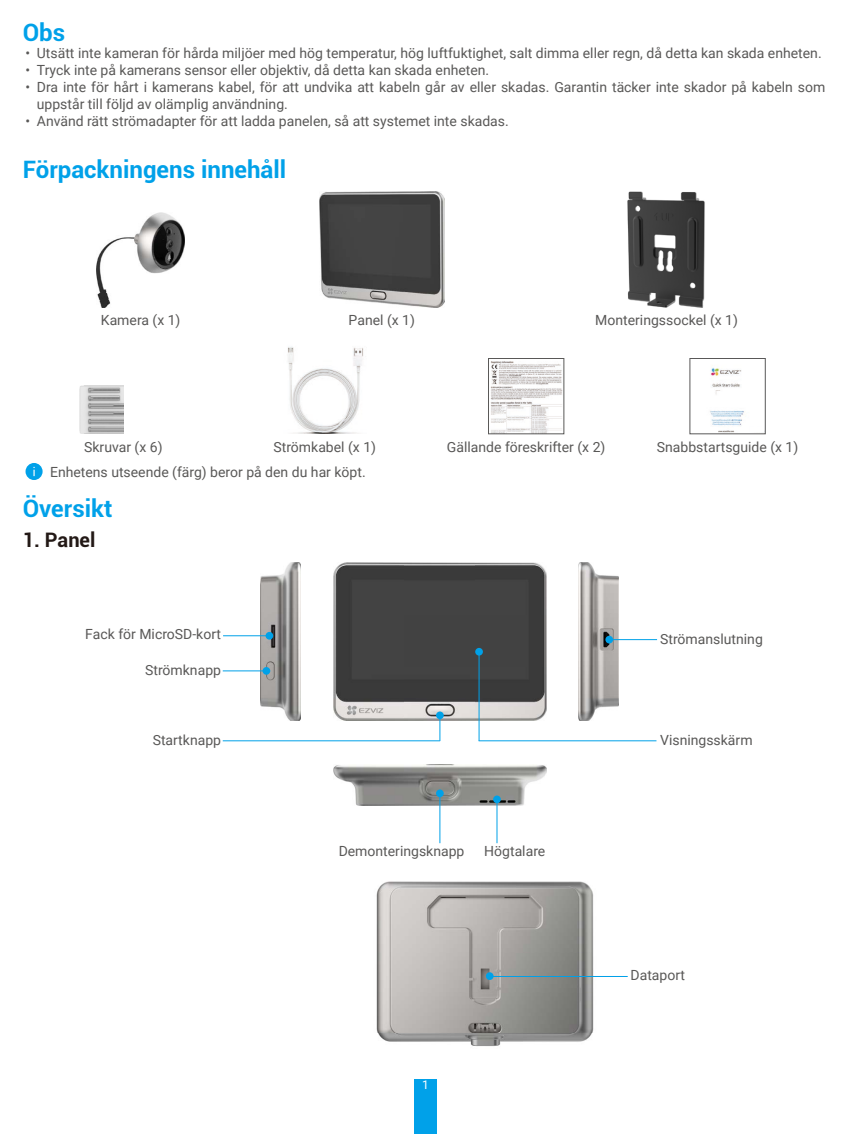
<style>
.page{position:relative;width:851px;height:1134px;background:#fff}
.page>*{position:absolute;margin:0;border:0;box-sizing:border-box;transform-origin:0 0}
.t1{font:700 24px "Roboto";color:#00a1e9}
.t2{font:700 20px "Roboto";color:#231916}
.t3{font:14px/16.8px "Roboto";color:#595857}
.t4{font:12px "Roboto";color:#fff}
</style>
<div class="page">
<div style="left:414px;top:1080px;width:23px;height:54px;background:#00a1e9"></div>
<img style="left:96px;top:212px;width:89px;height:95px">
<img style="left:319px;top:192px;width:125px;height:115px">
<img style="left:627px;top:192px;width:78px;height:115px">
<img style="left:79px;top:385px;width:44px;height:49px">
<img style="left:288px;top:347px;width:76px;height:87px">
<img style="left:490px;top:361px;width:72px;height:71px">
<div style="left:488px;top:358px;width:76px;height:76px;border:1px solid #595857"></div>
<img style="left:710px;top:368px;width:34px;height:64px">
<div style="left:689px;top:358px;width:76px;height:76px;border:1px solid #595858"></div>
<div style="left:26px;top:463px;width:17px;height:17px;background:#00a1e9;border-radius:50%"></div>
<svg style="left:33px;top:467px;width:2px;height:9px"></svg>
<img style="left:333px;top:764px;width:213px;height:41px">
<img style="left:333px;top:562px;width:213px;height:159px">
<img style="left:578px;top:562px;width:41px;height:158px">
<img style="left:261px;top:562px;width:40px;height:158px">
<hr style="left:611px;top:639px;width:46px;height:1px;background:#00a1e8">
<div style="left:605px;top:636px;width:8px;height:7px;background:#00a1e8;border-radius:50%"></div>
<svg style="left:439px;top:719px;width:1px;height:21px"></svg>
<hr style="left:478px;top:654px;width:1px;height:87px;background:#00a1e8">
<div style="left:436px;top:711px;width:7px;height:8px;background:#00a1e8;border-radius:50%"></div>
<div style="left:475px;top:648px;width:8px;height:8px;background:#00a1e8;border-radius:50%"></div>
<hr style="left:439px;top:795px;width:1px;height:48px;background:#00a1e8">
<div style="left:436px;top:789px;width:7px;height:8px;background:#00a1e8;border-radius:50%"></div>
<hr style="left:496px;top:801px;width:1px;height:42px;background:#00a1e8">
<div style="left:493px;top:795px;width:7px;height:8px;background:#00a1e8;border-radius:50%"></div>
<hr style="left:223px;top:635px;width:44px;height:1px;background:#00a1e8">
<div style="left:265px;top:632px;width:8px;height:8px;background:#00a1e8;border-radius:50%"></div>
<hr style="left:223px;top:670px;width:41px;height:1px;background:#00a1e8">
<hr style="left:223px;top:740px;width:217px;height:1px;background:#00a1e8">
<hr style="left:478px;top:740px;width:178px;height:1px;background:#00a1e8">
<div style="left:262px;top:667px;width:8px;height:8px;background:#00a1e8;border-radius:50%"></div>
<img style="left:376px;top:881px;width:218px;height:166px">
<hr style="left:491px;top:976px;width:136px;height:1px;background:#00a1e8">
<div style="left:486px;top:972px;width:7px;height:8px;background:#00a1e8;border-radius:50%"></div>
<h1 class="t1" style="left:23px;top:15px;width:44px">Obs</h1>
<p class="t3" style="left:26px;top:44px;width:797px">• Utsätt inte kameran för hårda miljöer med hög temperatur, hög luftfuktighet, salt dimma eller regn, då detta kan skada enheten.</p>
<p class="t3" style="left:26px;top:61px;width:465px">• Tryck inte på kamerans sensor eller objektiv, då detta kan skada enheten.</p>
<p class="t3" style="left:37px;top:78px;width:790px;text-indent:-11px">• Dra inte för hårt i kamerans kabel, för att undvika att kabeln går av eller skadas. Garantin täcker inte skador på kabeln som uppstår till följd av olämplig användning.</p>
<p class="t3" style="left:26px;top:112px;width:484px">• Använd rätt strömadapter för att ladda panelen, så att systemet inte skadas.</p>
<h1 class="t1" style="left:23px;top:153px;width:265px">Förpackningens innehåll</h1>
<p class="t3" style="left:101px;top:311px;width:81px">Kamera (x 1)</p>
<p class="t3" style="left:348px;top:311px;width:68px">Panel (x 1)</p>
<p class="t3" style="left:595px;top:311px;width:144px">Monteringssockel (x 1)</p>
<p class="t3" style="left:84px;top:438px;width:80px">Skruvar (x 6)</p>
<p class="t3" style="left:273px;top:438px;width:104px">Strömkabel (x 1)</p>
<p class="t3" style="left:447px;top:438px;width:160px">Gällande föreskrifter (x 2)</p>
<p class="t3" style="left:656px;top:438px;width:143px">Snabbstartsguide (x 1)</p>
<p class="t3" style="left:50px;top:464px;width:317px">Enhetens utseende (färg) beror på den du har köpt.</p>
<h1 class="t1" style="left:23px;top:492px;width:91px">Översikt</h1>
<h2 class="t2" style="left:23px;top:526px;width:74px">1. Panel</h2>
<p class="t3" style="left:85px;top:625px;width:137px">Fack för MicroSD-kort</p>
<p class="t3" style="left:145px;top:661px;width:77px">Strömknapp</p>
<p class="t3" style="left:153px;top:731px;width:70px">Startknapp</p>
<p class="t3" style="left:338px;top:842px;width:127px">Demonteringsknapp</p>
<p class="t3" style="left:484px;top:842px;width:63px">Högtalare</p>
<p class="t4" style="left:422px;top:1076px;width:8px">1</p>
<p class="t3" style="left:660px;top:630px;width:104px">Strömanslutning</p>
<p class="t3" style="left:660px;top:731px;width:94px">Visningsskärm</p>
<p class="t3" style="left:630px;top:966px;width:56px">Dataport</p>
</div>
